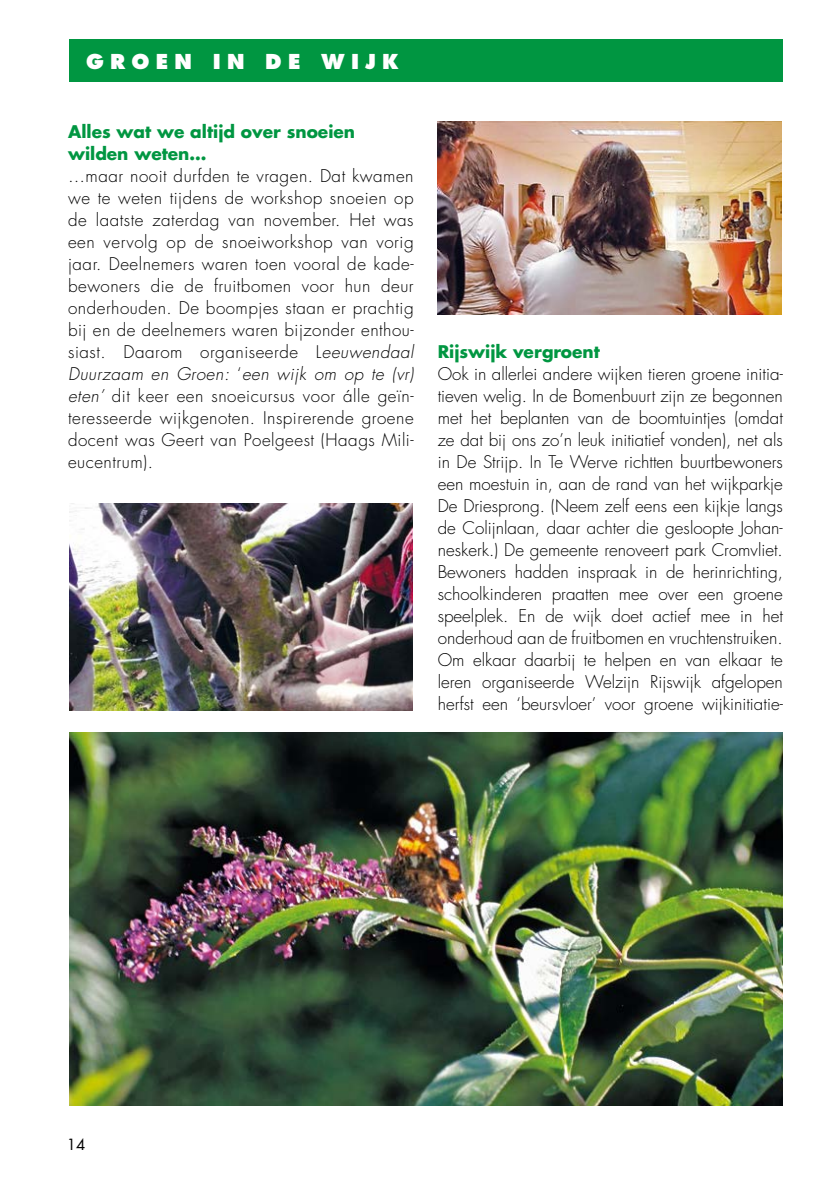
<style>
.page{position:relative;width:840px;height:1191px;background:#fff}
.page>*{position:absolute;margin:0;border:0;box-sizing:border-box;transform-origin:0 0}
.t1{font:800 20px "Futura Std";letter-spacing:.31em;color:#fff}
.t2{font:300 17px/22px "Futura Std";color:#000;text-align:justify}
.t3{font:700 17px/22px "Futura Std";color:#009641}
.t4{font:15px "Futura Std";color:#000}
.s1{font-style:italic}
</style>
<div class="page">
<div style="left:69px;top:39px;width:712px;height:42px;background:#009641"></div>
<img style="left:69px;top:503px;width:343px;height:207px">
<img style="left:437px;top:122px;width:344px;height:192px">
<img style="left:69px;top:732px;width:712px;height:374px">
<p class="t1" style="left:86px;top:48px;width:314px">GROEN IN DE WIJK</p>
<p class="t3" style="left:68px;top:120px;width:288px">Alles wat we altijd over snoeien wilden weten…</p>
<p class="t2" style="left:68px;top:165px;width:347px">…maar nooit durfden te vragen. Dat kwamen we te weten tijdens de workshop snoeien op de laatste zaterdag van november. Het was een vervolg op de snoeiworkshop van vorig jaar. Deelnemers waren toen vooral de kade&shy;bewoners die de fruitbomen voor hun deur onderhouden. De boompjes staan er prachtig bij en de deelnemers waren bijzonder enthou&shy;siast.</p>
<p class="t2" style="left:68px;top:341px;width:347px;text-indent:55px">Daarom organiseerde L<span class="s1">eeuwendaal Duurzaam en Groen:</span> ‘<span class="s1">een wijk om op te (vr) eten’</span> dit keer een snoeicursus voor álle geïn&shy;teresseerde wijkgenoten. Inspirerende groene docent was Geert van Poelgeest (Haags Mili&shy;eucentrum).</p>
<p class="t3" style="left:437px;top:340px;width:164px">Rijswijk vergroent</p>
<p class="t2" style="left:437px;top:363px;width:346px;text-align:left">Ook in allerlei andere wijken tieren groene initia&shy;tieven welig. In de Bomenbuurt zijn ze begonnen met het beplanten van de boomtuintjes (omdat ze dat bij ons zo’n leuk initiatief vonden), net als in De Strijp. In Te Werve richtten buurtbewoners een moestuin in, aan de rand van het wijkparkje De Driesprong. (Neem zelf eens een kijkje langs de Colijnlaan, daar achter die gesloopte Johan&shy;neskerk. ) De gemeente renoveert park Cromvliet.<br>Bewoners hadden inspraak in de herinrichting, schoolkinderen praatten mee over een groene speelplek. En de wijk doet actief mee in het onderhoud aan de fruitbomen en vruchtenstruiken.<br>Om elkaar daarbij te helpen en van elkaar te leren organiseerde Welzijn Rijswijk afgelopen herfst een ‘beursvloer’ voor groene wijkinitiatie-</p>
<p class="t4" style="left:67px;top:1135px;width:20px">14</p>
</div>
